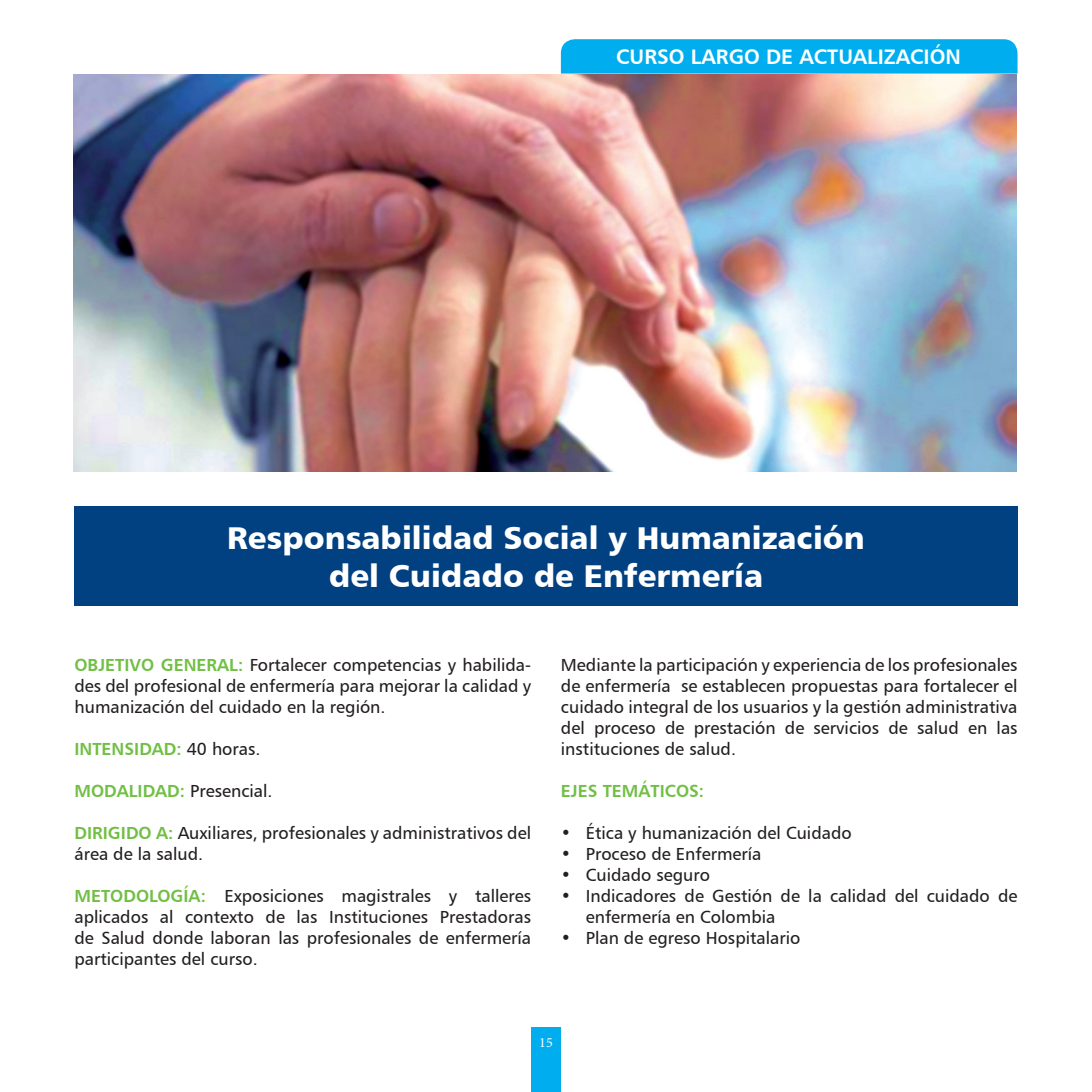
<style>
.page{position:relative;width:1092px;height:1092px;background:#fff}
.page>*{position:absolute;margin:0;border:0;box-sizing:border-box;transform-origin:0 0}
.t1{font:31.5px/37.8px "Humanist 777 BT Black B";color:#fff;text-align:center}
.t2{font:21px "Humanist 777 BT Bold B";color:#fff}
.t3{font:17.5px/21px "Humanist 777 BT Roman B";color:#231f20;text-align:justify}
.t4{font:17.5px "Humanist 777 BT Bold B";color:#71bf44}
.t5{font:14px "Minion Pro";color:#fff}
.s1{font-family:"Humanist 777 BT Bold B";color:#71bf44}
.s2{font-family:"Humanist 777 BT Roman B";color:#231f20}
</style>
<div class="page">
<div style="left:531px;top:1027px;width:30px;height:64px;background:#00aeef"></div>
<div style="left:74px;top:506px;width:943px;height:99px;background:#014081"></div>
<div style="left:561px;top:39px;width:456px;height:35px;background:#00aeef"></div>
<img style="left:74px;top:74px;width:942px;height:397px">
<p class="t2" style="left:616px;top:44px;width:346px">CURSO LARGO DE ACTUALIZACIÓN</p>
<h1 class="t1" style="left:227px;top:518px;width:639px">Responsabilidad Social y Humanización del Cuidado de Enfermería</h1>
<p class="t3" style="left:74px;top:654px;width:458px"><span class="s1">OBJETIVO GENERAL:</span> Fortalecer competencias y habilida&shy;des del profesional de enfermería para mejorar la calidad y humanización del cuidado en la región.</p>
<p class="t4" style="left:74px;top:737px;width:187px">INTENSIDAD: <span class="s2">40 horas.</span></p>
<p class="t3" style="left:74px;top:780px;width:200px"><span class="s1">MODALIDAD:</span> Presencial.</p>
<p class="t3" style="left:74px;top:822px;width:458px"><span class="s1">DIRIGIDO A:</span> Auxiliares, profesionales y administrativos del área de la salud.</p>
<p class="t3" style="left:74px;top:885px;width:458px"><span class="s1">METODOLOGÍA:</span> Exposiciones magistrales y talleres aplicados al contexto de las Instituciones Prestadoras de Salud donde laboran las profesionales de enfermería participantes del curso.</p>
<p class="t3" style="left:561px;top:654px;width:458px">Mediante la participación y experiencia de los profesionales de enfermería se establecen propuestas para fortalecer el cuidado integral de los usuarios y la gestión administrativa del proceso de prestación de servicios de salud en las instituciones de salud.</p>
<p class="t4" style="left:561px;top:779px;width:145px">EJES TEMÁTICOS:</p>
<p class="t3" style="left:561px;top:822px;width:292px">• Ética y humanización del Cuidado</p>
<p class="t3" style="left:561px;top:843px;width:202px">• Proceso de Enfermería</p>
<p class="t3" style="left:561px;top:864px;width:151px">• Cuidado seguro</p>
<p class="t3" style="left:585px;top:885px;width:433px;text-indent:-25px">• Indicadores de Gestión de la calidad del cuidado de enfermería en Colombia</p>
<p class="t3" style="left:561px;top:927px;width:241px">• Plan de egreso Hospitalario</p>
<p class="t5" style="left:539px;top:1033px;width:15px">15</p>
</div>
